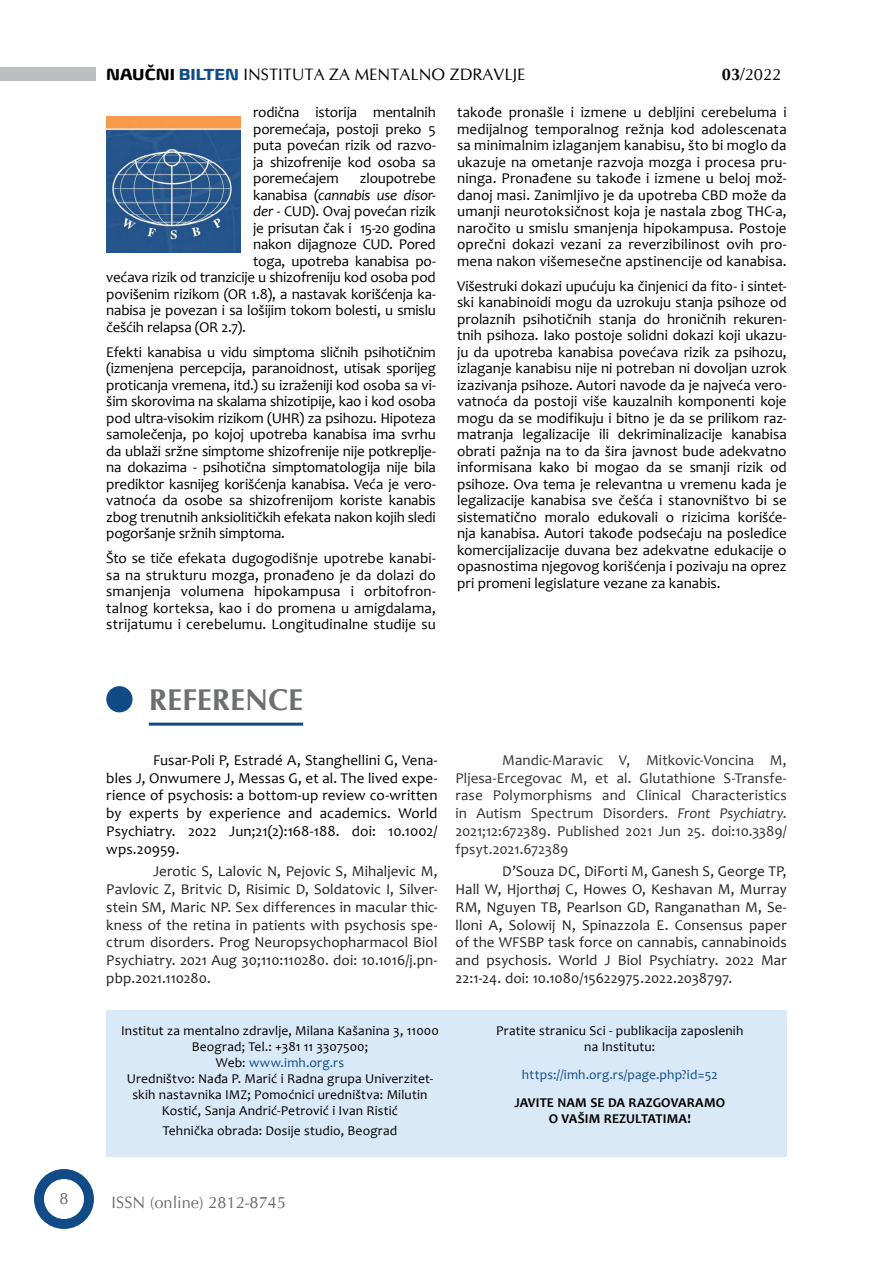
<style>
.page{position:relative;width:893px;height:1263px;background:#fff}
.page>*{position:absolute;margin:0;border:0;box-sizing:border-box;transform-origin:0 0}
.Naslov{font:700 30px "CG Omega";color:#6d6e71}
.t1{font:16.5px "CG Omega";color:#000}
.t2{font:16.5px "CG Omega";color:#6d6e71}
.Body_-_2{font:15px/16.5px "Candara";letter-spacing:-.01em;color:#000;text-align:justify}
.reference{font:15px/17.9px "Candara";color:#212121;text-align:justify}
.reference-2{font:15px/17.9px "Candara";letter-spacing:-.005em;color:#303030;text-align:justify}
.reference-3{font:15px/17.9px "Candara";letter-spacing:.005em;color:#000;text-align:justify}
.Body_-_2-2{font:italic 15px "Candara";letter-spacing:-.015em;color:#000}
.Body_text{font:13.5px/15.9px "Candara";letter-spacing:.01em;color:#000;text-align:center}
.Body_text-2{font:700 13.5px/15.9px "Candara";letter-spacing:.01em;color:#000;text-align:center}
.Body_text-3{font:13.5px "Candara";letter-spacing:.015em;color:#104b88}
.s1{font-family:"Biome W04";font-weight:700}
.s2{font-family:"Biome W04";font-weight:700;color:#104b88}
.s3{font-weight:700}
.s4{font-style:normal}
.s5{font-style:italic}
.s6{color:#104b88}
</style>
<div class="page">
<div style="left:34px;top:1169px;width:60px;height:60px;background:#104b88;border-radius:50%"></div>
<div style="left:44px;top:1179px;width:40px;height:40px;background:#fff;border-radius:50%"></div>
<div style="left:0;top:67px;width:96px;height:14px;background:#bcbec0"></div>
<hr style="left:149px;top:723px;width:154px;height:3px;background:#104b88">
<div style="left:106px;top:686px;width:27px;height:26px;background:#104b88;border-radius:50%"></div>
<img style="left:106px;top:116px;width:134px;height:136px">
<div style="left:106px;top:1010px;width:681px;height:147px;background:#d9e9f7"></div>
<p class="t2" style="left:59px;top:1188px;width:11px">8</p>
<p class="t1" style="left:106px;top:64px;width:421px"><span class="s1">NAUČNI</span> <span class="s2">BILTEN</span> INSTITUTA ZA MENTALNO ZDRAVLJE</p>
<p class="t1" style="left:722px;top:65px;width:61px"><span class="s3">03</span>/2022</p>
<p class="Body_-_2" style="left:253px;top:104px;width:184px">rodična istorija mentalnih poremećaja, postoji preko 5 puta povećan rizik od razvo&shy;ja shizofrenije kod osoba sa poremećajem</p>
<p class="Body_-_2" style="left:360px;top:170px;width:77px">zloupotrebe</p>
<p class="Body_-_2-2" style="left:253px;top:186px;width:184px"><span class="s4">kanabisa (</span>cannabis use disor-</p>
<p class="Body_-_2" style="left:253px;top:203px;width:184px"><span class="s5">der -</span> CUD). Ovaj povećan rizik</p>
<p class="Body_-_2" style="left:253px;top:220px;width:184px">je prisutan čak i 15-20 godina</p>
<p class="Body_-_2" style="left:253px;top:236px;width:184px">nakon dijagnoze CUD. Pored</p>
<p class="Body_-_2" style="left:253px;top:253px;width:184px">toga, upotreba kanabisa po-</p>
<p class="Body_-_2" style="left:106px;top:269px;width:331px">većava rizik od tranzicije u shizofreniju kod osoba pod</p>
<p class="Body_-_2" style="left:106px;top:286px;width:331px">povišenim rizikom (OR 1.8), a nastavak korišćenja ka-</p>
<p class="Body_-_2" style="left:106px;top:302px;width:331px">nabisa je povezan i sa lošijim tokom bolesti, u smislu</p>
<p class="Body_-_2" style="left:106px;top:319px;width:141px">češćih relapsa (OR 2.7).</p>
<p class="Body_-_2" style="left:106px;top:344px;width:331px">Efekti kanabisa u vidu simptoma sličnih psihotičnim (izmenjena percepcija, paranoidnost, utisak sporijeg proticanja vremena, itd.) su izraženiji kod osoba sa vi&shy;šim skorovima na skalama shizotipije, kao i kod osoba pod ultra-visokim rizikom (UHR) za psihozu. Hipoteza samolečenja, po kojoj upotreba kanabisa ima svrhu da ublaži sržne simptome shizofrenije nije potkreplje&shy;na dokazima - psihotična simptomatologija nije bila prediktor kasnijeg korišćenja kanabisa. Veća je vero&shy;vatnoća da osobe sa shizofrenijom koriste kanabis zbog trenutnih anksiolitičkih efekata nakon kojih sledi pogoršanje sržnih simptoma.</p>
<p class="Body_-_2" style="left:106px;top:550px;width:331px">Što se tiče efekata dugogodišnje upotrebe kanabi&shy;sa na strukturu mozga, pronađeno je da dolazi do smanjenja volumena hipokampusa i orbitofron&shy;talnog korteksa, kao i do promena u amigdalama, strijatumu i cerebelumu. Longitudinalne studije su</p>
<p class="Body_-_2" style="left:457px;top:104px;width:331px">takođe pronašle i izmene u debljini cerebeluma i medijalnog temporalnog režnja kod adolescenata sa minimalnim izlaganjem kanabisu, što bi moglo da ukazuje na ometanje razvoja mozga i procesa pru&shy;ninga. Pronađene su takođe i izmene u beloj mož&shy;danoj masi. Zanimljivo je da upotreba CBD može da umanji neurotoksičnost koja je nastala zbog THC-a, naročito u smislu smanjenja hipokampusa. Postoje oprečni dokazi vezani za reverzibilinost ovih pro&shy;mena nakon višemesečne apstinencije od kanabisa.</p>
<p class="Body_-_2" style="left:457px;top:278px;width:331px">Višestruki dokazi upućuju ka činjenici da fito- i sintet&shy;ski kanabinoidi mogu da uzrokuju stanja psihoze od prolaznih psihotičnih stanja do hroničnih rekuren&shy;tnih psihoza. Iako postoje solidni dokazi koji ukazu&shy;ju da upotreba kanabisa povećava rizik za psihozu, izlaganje kanabisu nije ni potreban ni dovoljan uzrok izazivanja psihoze. Autori navode da je najveća vero&shy;vatnoća da postoji više kauzalnih komponenti koje mogu da se modifikuju i bitno je da se prilikom raz&shy;matranja legalizacije ili dekriminalizacije kanabisa obrati pažnja na to da šira javnost bude adekvatno informisana kako bi mogao da se smanji rizik od psihoze. Ova tema je relevantna u vremenu kada je legalizacije kanabisa sve češća i stanovništvo bi se sistematično moralo edukovali o rizicima korišće&shy;nja kanabisa. Autori takođe podsećaju na posledice komercijalizacije duvana bez adekvatne edukacije o opasnostima njegovog korišćenja i pozivaju na oprez pri promeni legislature vezane za kanabis.</p>
<p class="Naslov" style="left:149px;top:681px;width:156px">REFERENCE</p>
<p class="reference-3" style="left:106px;top:751px;width:333px;text-indent:47px">Fusar-Poli P, Estradé A, Stanghellini G, Vena&shy;bles J, Onwumere J, Messas G, et al. The lived expe&shy;rience of psychosis: a bottom-up review co-written by experts by experience and academics. World Psychiatry. 2022 Jun;21(2):168-188. doi: 10.1002/ wps.20959.</p>
<p class="reference" style="left:106px;top:862px;width:333px;text-indent:47px">Jerotic S, Lalovic N, Pejovic S, Mihaljevic M, Pavlovic Z, Britvic D, Risimic D, Soldatovic I, Silver&shy;stein SM, Maric NP. Sex differences in macular thic&shy;kness of the retina in patients with psychosis spe&shy;ctrum disorders. Prog Neuropsychopharmacol Biol Psychiatry. 2021 Aug 30;110:110280. doi: 10.1016/j.pn&shy;pbp.2021.110280.</p>
<p class="Body_text" style="left:121px;top:1023px;width:319px">Institut za mentalno zdravlje, Milana Kašanina 3, 11000<br>Beograd; Tel.: +381 11 3307500;<br>Web: <span class="s6">www.imh.org.rs<br></span>Uredništvo: Nađa P. Marić i Radna grupa Univerzitet&shy;skih nastavnika IMZ; Pomoćnici uredništva: Milutin Kostić, Sanja Andrić-Petrović i Ivan Ristić</p>
<p class="Body_text" style="left:163px;top:1123px;width:236px">Tehnička obrada: Dosije studio, Beograd</p>
<p class="reference-2" style="left:455px;top:751px;width:333px;text-indent:47px">Mandic-Maravic V, Mitkovic-Voncina M, Pljesa-Ercegovac M, et al. Glutathione S-Transfe&shy;rase Polymorphisms and Clinical Characteristics in Autism Spectrum Disorders. <span class="s5">Front Psychiatry</span>.<br>2021;12:672389. Published 2021 Jun 25. doi:10.3389/ fpsyt.2021.672389</p>
<p class="reference" style="left:455px;top:862px;width:333px;text-indent:47px">D’Souza DC, DiForti M, Ganesh S, George TP, Hall W, Hjorthøj C, Howes O, Keshavan M, Murray RM, Nguyen TB, Pearlson GD, Ranganathan M, Se&shy;lloni A, Solowij N, Spinazzola E. Consensus paper of the WFSBP task force on cannabis, cannabinoids and psychosis. World J Biol Psychiatry. 2022 Mar 22:1-24. doi: 10.1080/15622975.2022.2038797.</p>
<p class="Body_text" style="left:496px;top:1023px;width:249px">Pratite stranicu Sci - publikacija zaposlenih na Institutu:</p>
<p class="Body_text-3" style="left:522px;top:1066px;width:197px">https://imh.org.rs/page.php?id=52</p>
<p class="Body_text-2" style="left:514px;top:1094px;width:212px">JAVITE NAM SE DA RAZGOVARAMO<br>O VAŠIM REZULTATIMA!</p>
<p class="t2" style="left:112px;top:1193px;width:176px">ISSN (online) 2812-8745</p>
</div>
